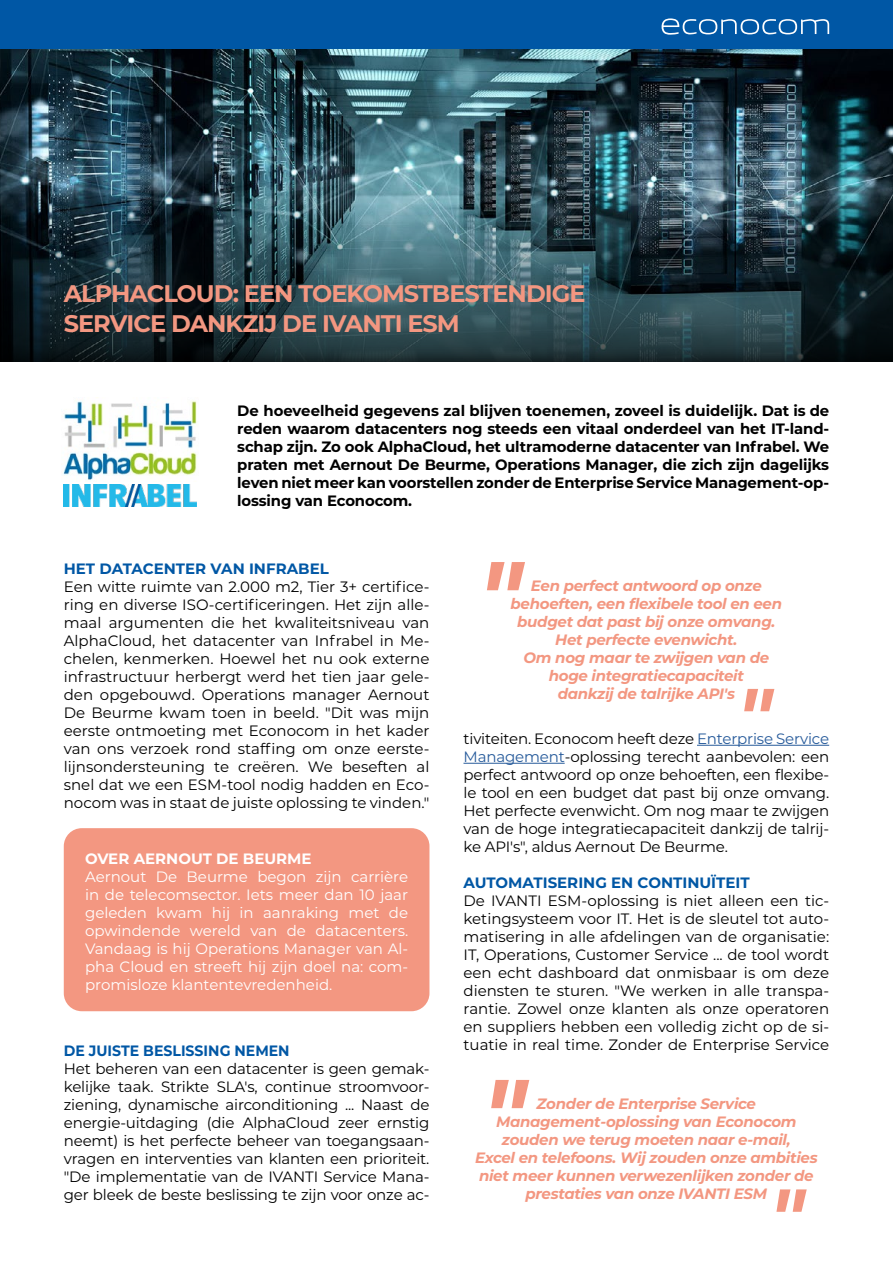
<style>
.page{position:relative;width:893px;height:1263px;background:#fff}
.page>*{position:absolute;margin:0;border:0;box-sizing:border-box;transform-origin:0 0}
.t1{font:700 24px/30px "Montserrat";letter-spacing:-.04em;color:#f39781}
.t2{font:15px/18px "Montserrat";letter-spacing:-.01em;color:#000;text-align:justify}
.t3{font:italic 700 15px/18px "Montserrat";letter-spacing:-.02em;color:#f39781;text-align:center}
.t4{font:700 15px/18px "Montserrat";letter-spacing:-.01em;color:#000;text-align:justify}
.t5{font:15px/18px "Montserrat";color:#fff;text-align:justify}
.t6{font:700 15px "Montserrat";color:#0057a5}
.t7{font:700 15px "Montserrat";color:#0057a5;scale:.94 1}
.t8{font:700 15px "Montserrat";color:#fff}
.s1{color:#275b9b}
</style>
<div class="page">
<img style="left:0;top:49px;width:893px;height:135px">
<svg style="left:0;top:184px;width:893px;height:177px"></svg>
<hr style="left:697px;top:745px;width:132px;height:1px;background:#275b9b">
<hr style="left:463px;top:763px;width:102px;height:1px;background:#275b9b">
<img style="left:63px;top:400px;width:134px;height:81px">
<img style="left:64px;top:485px;width:132px;height:21px">
<div style="left:0;top:0;width:893px;height:49px;background:#0057a5"></div>
<svg style="left:662px;top:18px;width:167px;height:17px"></svg>
<div style="left:64px;top:828px;width:365px;height:183px;background:#f39781;border-radius:18px"></div>
<svg style="left:487px;top:562px;width:38px;height:28px"></svg>
<svg style="left:744px;top:689px;width:30px;height:22px"></svg>
<svg style="left:491px;top:1080px;width:38px;height:28px"></svg>
<svg style="left:776px;top:1189px;width:31px;height:23px"></svg>
<h1 class="t1" style="left:64px;top:278px;width:523px">ALPHACLOUD: EEN TOEKOMSTBESTENDIGE<br>SERVICE DANKZIJ DE IVANTI ESM</h1>
<p class="t4" style="left:237px;top:401px;width:593px">De hoeveelheid gegevens zal blijven toenemen, zoveel is duidelijk. Dat is de reden waarom datacenters nog steeds een vitaal onderdeel van het IT-land&shy;schap zijn. Zo ook AlphaCloud, het ultramoderne datacenter van Infrabel. We praten met Aernout De Beurme, Operations Manager, die zich zijn dagelijks leven niet meer kan voorstellen zonder de Enterprise Service Management-op&shy;lossing van Econocom.</p>
<p class="t6" style="left:64px;top:558px;width:266px">HET DATACENTER VAN INFRABEL</p>
<p class="t2" style="left:64px;top:577px;width:367px">Een witte ruimte van 2.000 m2, Tier 3+ certifice&shy;ring en diverse ISO-certificeringen. Het zijn alle&shy;maal argumenten die het kwaliteitsniveau van AlphaCloud, het datacenter van Infrabel in Me&shy;chelen, kenmerken. Hoewel het nu ook externe infrastructuur herbergt werd het tien jaar gele&shy;den opgebouwd. Operations manager Aernout De Beurme kwam toen in beeld. "Dit was mijn eerste ontmoeting met Econocom in het kader van ons verzoek rond staffing om onze eerste&shy;lijnsondersteuning te creëren. We beseften al snel dat we een ESM-tool nodig hadden en Eco&shy;nocom was in staat de juiste oplossing te vinden."</p>
<p class="t8" style="left:85px;top:848px;width:228px">OVER AERNOUT DE BEURME</p>
<p class="t5" style="left:85px;top:867px;width:325px">Aernout De Beurme begon zijn carrière in de telecomsector. Iets meer dan 10 jaar geleden kwam hij in aanraking met de opwindende wereld van de datacenters.<br>Vandaag is hij Operations Manager van Al&shy;pha Cloud en streeft hij zijn doel na: com&shy;promisloze klantentevredenheid.</p>
<p class="t7" style="left:64px;top:1039px;width:242px">DE JUISTE BESLISSING NEMEN</p>
<p class="t2" style="left:64px;top:1059px;width:367px">Het beheren van een datacenter is geen gemak&shy;kelijke taak. Strikte SLA's, continue stroomvoor&shy;ziening, dynamische airconditioning ... Naast de energie-uitdaging (die AlphaCloud zeer ernstig neemt) is het perfecte beheer van toegangsaan&shy;vragen en interventies van klanten een prioriteit. "De implementatie van de IVANTI Service Mana&shy;ger bleek de beste beslissing te zijn voor onze ac-</p>
<p class="t3" style="left:511px;top:576px;width:273px">Een perfect antwoord op onze behoeften, een flexibele tool en een budget dat past bij onze omvang.<br>Het perfecte evenwicht.<br>Om nog maar te zwijgen van de hoge integratiecapaciteit<br>dankzij de talrijke API's</p>
<p class="t2" style="left:463px;top:729px;width:367px">tiviteiten. Econocom heeft deze <span class="s1">Enterprise Service Management</span>-oplossing terecht aanbevolen: een perfect antwoord op onze behoeften, een flexibe&shy;le tool en een budget dat past bij onze omvang.<br>Het perfecte evenwicht. Om nog maar te zwijgen van de hoge integratiecapaciteit dankzij de talrij&shy;ke API's", aldus Aernout De Beurme.</p>
<p class="t6" style="left:463px;top:872px;width:288px">AUTOMATISERING EN CONTINUÏTEIT</p>
<p class="t2" style="left:463px;top:891px;width:367px">De IVANTI ESM-oplossing is niet alleen een tic&shy;ketingsysteem voor IT. Het is de sleutel tot auto&shy;matisering in alle afdelingen van de organisatie:<br>IT, Operations, Customer Service ... de tool wordt een echt dashboard dat onmisbaar is om deze diensten te sturen. "We werken in alle transpa&shy;rantie. Zowel onze klanten als onze operatoren en suppliers hebben een volledig zicht op de si&shy;tuatie in real time. Zonder de Enterprise Service</p>
<p class="t3" style="left:475px;top:1094px;width:344px">Zonder de Enterprise Service Management-oplossing van Econocom zouden we terug moeten naar e-mail,<br>Excel en telefoons. Wij zouden onze ambities niet meer kunnen verwezenlijken zonder de prestaties van onze IVANTI ESM</p>
</div>
